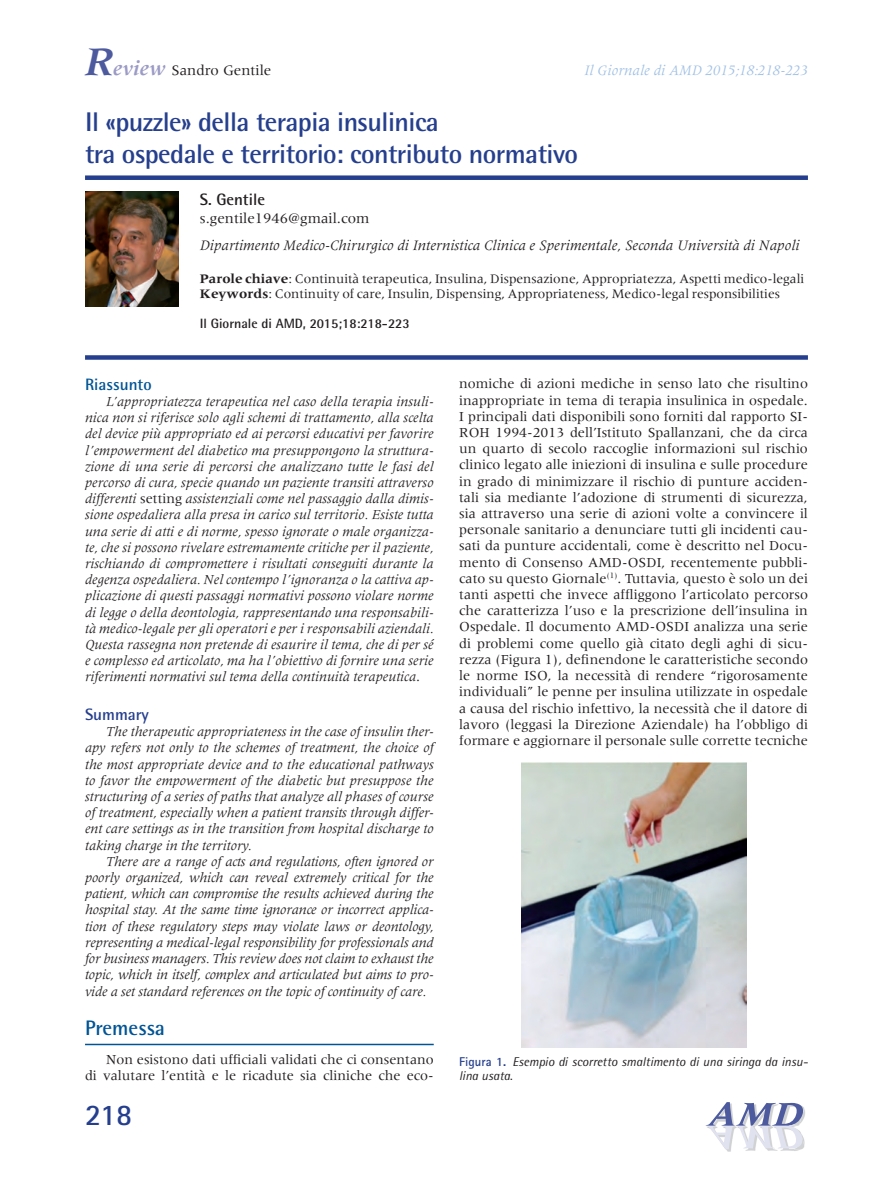
<style>
.page{position:relative;width:893px;height:1191px;background:#fff}
.page>*{position:absolute;margin:0;border:0;box-sizing:border-box;transform-origin:0 0}
.t1{font:700 30px "Rotis Sans Serif";color:#253f8e}
.t2{font:700 27px/32.4px "Rotis Semi Sans";letter-spacing:-.02em;color:#253f8e}
.Paragrafo{font:700 21px "Rotis Semi Sans";color:#005495}
.riassunto{font:700 16.5px "Rotis Semi Sans";color:#005495}
.t3{font:700 16.5px "Rotis Semi Sans";color:#231f20}
.Sottoparagrafo{font:700 16.5px "Rotis Semi Sans";color:#253f8e}
.t4{font:italic 15px "Meridien";color:#231f20}
.t5{font:15px "Meridien";color:#231f20}
.t6{font:italic 15px "Meridien";color:#a1c1e5}
.Corpo_testo{font:italic 14.25px/16.2px "Meridien";color:#231f20;text-align:justify}
.Corpo_testo-2{font:14.25px/16.2px "Meridien";color:#231f20;text-align:right}
.t7{font:13.5px "Meridien";color:#231f20}
.t8{font:700 13.5px "Rotis Semi Sans";color:#231f20}
.t9{font:italic 12.75px/14.2px "Rotis Semi Sans";color:#231f20}
.s1{font-weight:700;font-style:italic;font-size:42px;color:#4d5a9e}
.s2{font-weight:700;font-style:italic;font-size:21px;color:#9b9bc6}
.s3{font-weight:700}
.s4{font-style:normal}
.s5{font-family:"Rotis Sans Serif";font-weight:700;font-style:normal;color:#253f8e}
</style>
<div class="page">
<img style="left:793px;top:1149px;width:9px;height:2px">
<img style="left:725px;top:1149px;width:68px;height:3px">
<img style="left:707px;top:1102px;width:98px;height:45px">
<img style="left:707px;top:1126px;width:97px;height:23px">
<img style="left:788px;top:1125px;width:11px;height:2px">
<img style="left:707px;top:1126px;width:81px;height:1px">
<svg style="left:706px;top:1125px;width:84px;height:1px"></svg>
<hr style="left:85px;top:1043px;width:349px;height:2px;background:#005495">
<div style="left:85px;top:175px;width:723px;height:5px;background:#253f8e"></div>
<div style="left:85px;top:355px;width:723px;height:5px;background:#253f8e"></div>
<img style="left:85px;top:192px;width:94px;height:115px">
<img style="left:521px;top:762px;width:225px;height:285px">
<p class="t5" style="left:85px;top:62px;width:188px"><span class="s1">R</span><span class="s2">eview</span> Sandro Gentile</p>
<p class="t6" style="left:585px;top:63px;width:225px">Il Giornale di AMD 2015;18:218-223</p>
<p class="t2" style="left:85px;top:105px;width:495px">Il «puzzle» della terapia insulinica<br>tra ospedale e territorio: contributo normativo</p>
<p class="t3" style="left:200px;top:189px;width:67px">S. Gentile</p>
<p class="t5" style="left:200px;top:210px;width:171px">s.gentile1946@gmail.com</p>
<p class="t4" style="left:200px;top:237px;width:601px">Dipartimento Medico-Chirurgico di Internistica Clinica e Sperimentale, Seconda Università di Napoli</p>
<p class="t7" style="left:200px;top:271px;width:606px"><span class="s3">Parole chiave</span>: Continuità terapeutica, Insulina, Dispensazione, Appropriatezza, Aspetti medico-legali</p>
<p class="t7" style="left:200px;top:286px;width:582px"><span class="s3">Keywords</span>: Continuity of care, Insulin, Dispensing, Appropriateness, Medico-legal responsibilities</p>
<p class="t8" style="left:200px;top:315px;width:211px">Il Giornale di AMD, 2015;18:218-223</p>
<p class="riassunto" style="left:85px;top:374px;width:68px">Riassunto</p>
<p class="Corpo_testo" style="left:85px;top:393px;width:350px;text-indent:21px">L’appropriatezza terapeutica nel caso della terapia insuli&shy;nica non si riferisce solo agli schemi di trattamento, alla scelta del device più appropriato ed ai percorsi educativi per favorire l’empowerment del diabetico ma presuppongono la struttura&shy;zione di una serie di percorsi che analizzano tutte le fasi del percorso di cura, specie quando un paziente transiti attraverso differenti <span class="s4">setting</span> assistenziali come nel passaggio dalla dimis&shy;sione ospedaliera alla presa in carico sul territorio. Esiste tutta una serie di atti e di norme, spesso ignorate o male organizza&shy;te, che si possono rivelare estremamente critiche per il paziente, rischiando di compromettere i risultati conseguiti durante la degenza ospedaliera. Nel contempo l’ignoranza o la cattiva ap&shy;plicazione di questi passaggi normativi possono violare norme di legge o della deontologia, rappresentando una responsabili&shy;tà medico-legale per gli operatori e per i responsabili aziendali.<br>Questa rassegna non pretende di esaurire il tema, che di per sé e complesso ed articolato, ma ha l’obiettivo di fornire una serie riferimenti normativi sul tema della continuità terapeutica<span class="s4">.</span></p>
<p class="Sottoparagrafo" style="left:85px;top:704px;width:65px">Summary</p>
<p class="Corpo_testo" style="left:85px;top:723px;width:350px;text-indent:21px">The therapeutic appropriateness in the case of insulin ther&shy;apy refers not only to the schemes of treatment, the choice of the most appropriate device and to the educational pathways to favor the empowerment of the diabetic but presuppose the structuring of a series of paths that analyze all phases of course of treatment, especially when a patient transits through differ&shy;ent care settings as in the transition from hospital discharge to taking charge in the territory.</p>
<p class="Corpo_testo" style="left:85px;top:853px;width:350px;text-indent:21px">There are a range of acts and regulations, often ignored or poorly organized, which can reveal extremely critical for the patient, which can compromise the results achieved during the hospital stay. At the same time ignorance or incorrect applica&shy;tion of these regulatory steps may violate laws or deontology, representing a medical-legal responsibility for professionals and for business managers. This review does not claim to exhaust the topic, which in itself, complex and articulated but aims to pro&shy;vide a set standard references on the topic of continuity of care.</p>
<p class="Paragrafo" style="left:85px;top:1015px;width:82px">Premessa</p>
<p class="Corpo_testo-2" style="left:85px;top:1051px;width:350px">Non esistono dati ufficiali validati che ci consentano<br>di valutare l’entità e le ricadute sia cliniche che eco-</p>
<h1 class="t1" style="left:85px;top:1096px;width:49px">218</h1>
<p class="Corpo_testo-2" style="left:459px;top:375px;width:350px;text-align:justify">nomiche di azioni mediche in senso lato che risultino inappropriate in tema di terapia insulinica in ospedale.<br>I principali dati disponibili sono forniti dal rapporto SI-ROH 1994-2013 dell’Istituto Spallanzani, che da circa un quarto di secolo raccoglie informazioni sul rischio clinico legato alle iniezioni di insulina e sulle procedure in grado di minimizzare il rischio di punture acciden&shy;tali sia mediante l’adozione di strumenti di sicurezza, sia attraverso una serie di azioni volte a convincere il personale sanitario a denunciare tutti gli incidenti cau&shy;sati da punture accidentali, come è descritto nel Docu&shy;mento di Consenso AMD-OSDI, recentemente pubbli&shy;cato su questo Giornale<sup>(1)</sup>. Tuttavia, questo è solo un dei tanti aspetti che invece affliggono l’articolato percorso che caratterizza l’uso e la prescrizione dell’insulina in Ospedale. Il documento AMD-OSDI analizza una serie di problemi come quello già citato degli aghi di sicu&shy;rezza (Figura 1), definendone le caratteristiche secondo le norme ISO, la necessità di rendere “rigorosamente individuali” le penne per insulina utilizzate in ospedale a causa del rischio infettivo, la necessità che il datore di lavoro (leggasi la Direzione Aziendale) ha l’obbligo di formare e aggiornare il personale sulle corrette tecniche</p>
<p class="t9" style="left:459px;top:1054px;width:350px"><span class="s5">Figura 1.</span> Esempio di scorretto smaltimento di una siringa da insu&shy;lina usata<span class="s4">.</span></p>
</div>
